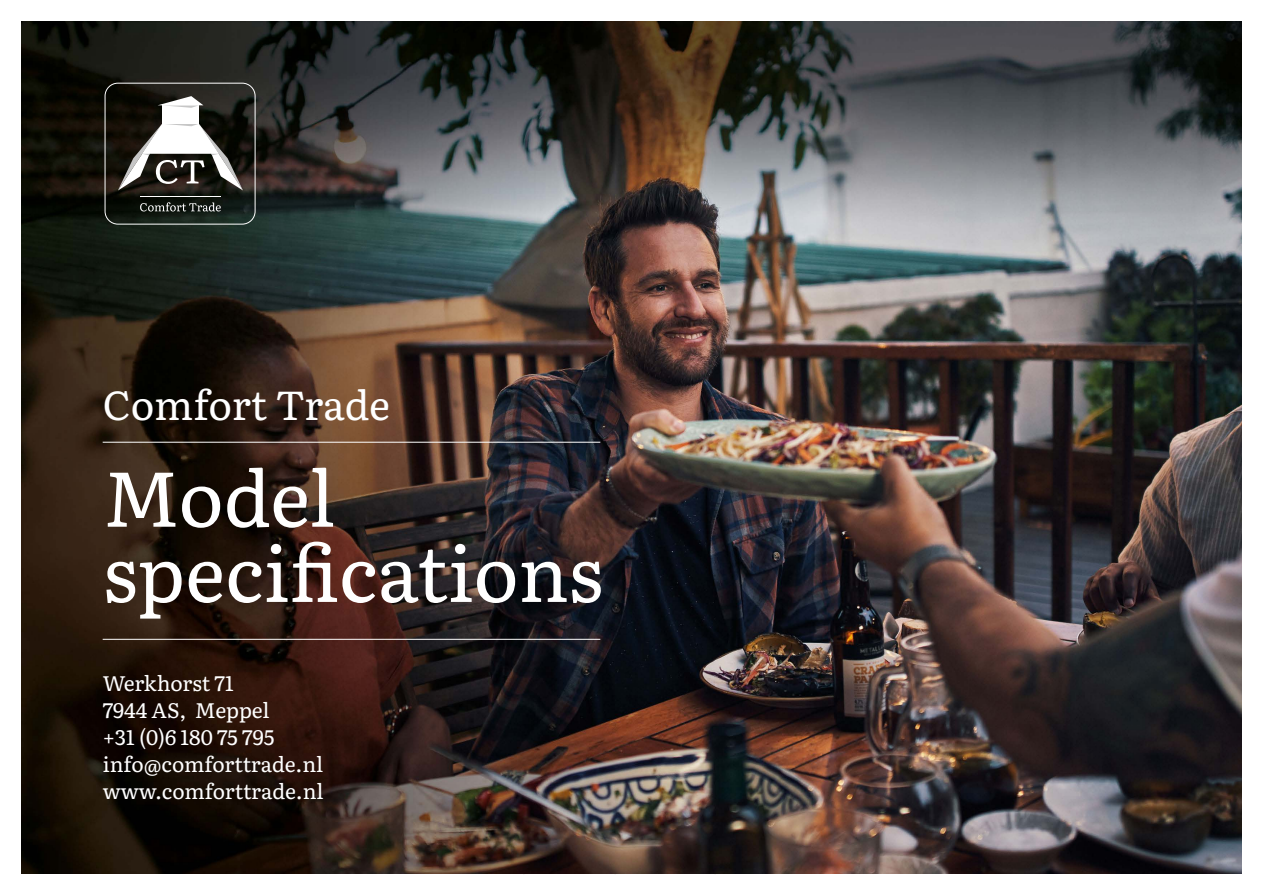
<style>
.page{position:relative;width:1263px;height:893px;background:#fff}
.page>*{position:absolute;margin:0;border:0;box-sizing:border-box;transform-origin:0 0}
.t1{font:77.1px/75.2px "Literata";color:#fff}
.t2{font:40.35px "Literata";letter-spacing:-.01em;color:#fff}
.t3{font:21px/27px "Literata";color:#fff}
</style>
<div class="page">
<img style="left:21px;top:21px;width:1221px;height:852px">
<hr style="left:103px;top:442px;width:497px;height:1px;background:#fff">
<hr style="left:103px;top:639px;width:497px;height:1px;background:#fff">
<div style="left:105px;top:83px;width:150px;height:141px;border:1px solid #fff;border-radius:13px"></div>
<svg style="left:140px;top:202px;width:81px;height:9px"></svg>
<hr style="left:141px;top:196px;width:80px;height:1px;background:#fff">
<svg style="left:118px;top:124px;width:125px;height:66px"></svg>
<div style="left:162px;top:105px;width:37px;height:19px;background:#fff"></div>
<svg style="left:158px;top:96px;width:45px;height:12px"></svg>
<h2 class="t2" style="left:103px;top:374px;width:289px">Comfort Trade</h2>
<h1 class="t1" style="left:103px;top:456px;width:502px">Model specifications</h1>
<p class="t3" style="left:103px;top:669px;width:222px">Werkhorst 71<br>7944 AS, Meppel<br>+31 (0)6 180 75 795 info@comforttrade.nl www.comforttrade.nl</p>
</div>
